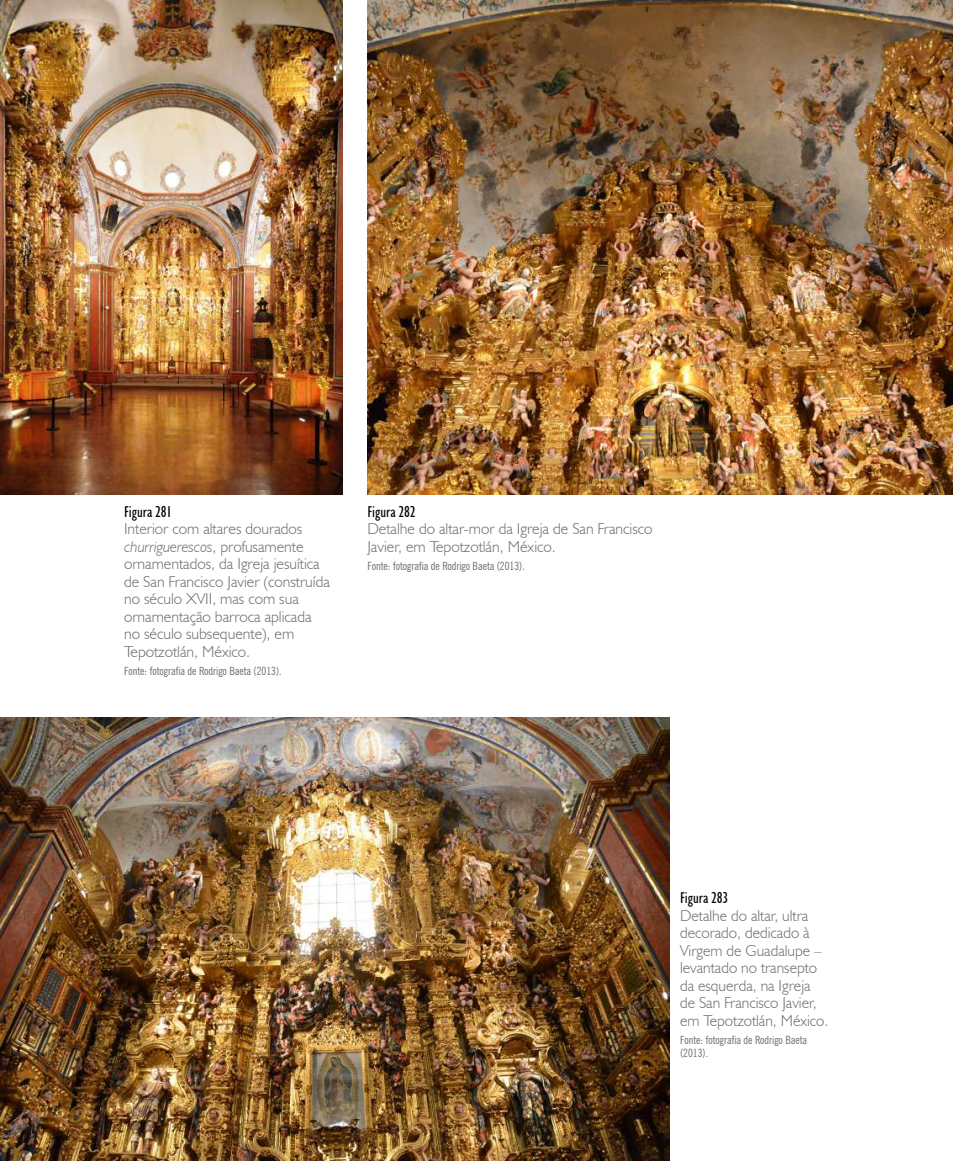
<style>
.page{position:relative;width:953px;height:1161px;background:#fff}
.page>*{position:absolute;margin:0;border:0;box-sizing:border-box;transform-origin:0 0}
.t1{font:300 15.75px/17.5px "Humanist 521 BT";color:#6d6e71}
.t2{font:condensed 15.75px "Humanist 521 BT";color:#000}
.t3{font:condensed 11.38px/13.1px "News Gothic BT";color:#6d6e71}
.s1{font-style:italic}
</style>
<div class="page">
<img style="left:0;top:0;width:342px;height:494px">
<img style="left:367px;top:0;width:585px;height:494px">
<img style="left:0;top:718px;width:669px;height:443px">
<p class="t2" style="left:124px;top:502px;width:49px">Figura 281</p>
<p class="t1" style="left:124px;top:520px;width:207px">Interior com altares dourados <span class="s1">churriguerescos</span>, profusamente ornamentados, da Igreja jesuítica de San Francisco Javier (construída no século XVII, mas com sua ornamentação barroca aplicada no século subsequente), em<br>Tepotzotlán, México.</p>
<p class="t3" style="left:124px;top:664px;width:159px">Fonte: fotografia de Rodrigo Baeta (2013).</p>
<p class="t2" style="left:367px;top:502px;width:50px">Figura 282</p>
<p class="t1" style="left:367px;top:520px;width:286px">Detalhe do altar-mor da Igreja de San Francisco<br>Javier, em Tepotzotlán, México.</p>
<p class="t3" style="left:367px;top:559px;width:159px">Fonte: fotografia de Rodrigo Baeta (2013).</p>
<p class="t2" style="left:680px;top:888px;width:50px">Figura 283</p>
<p class="t1" style="left:680px;top:906px;width:150px">Detalhe do altar, ultra decorado, dedicado à<br>Virgem de Guadalupe – levantado no transepto da esquerda, na Igreja de San Francisco Javier, em Tepotzotlán, México.</p>
<p class="t3" style="left:680px;top:1033px;width:129px">Fonte: fotografia de Rodrigo Baeta (2013).</p>
</div>
